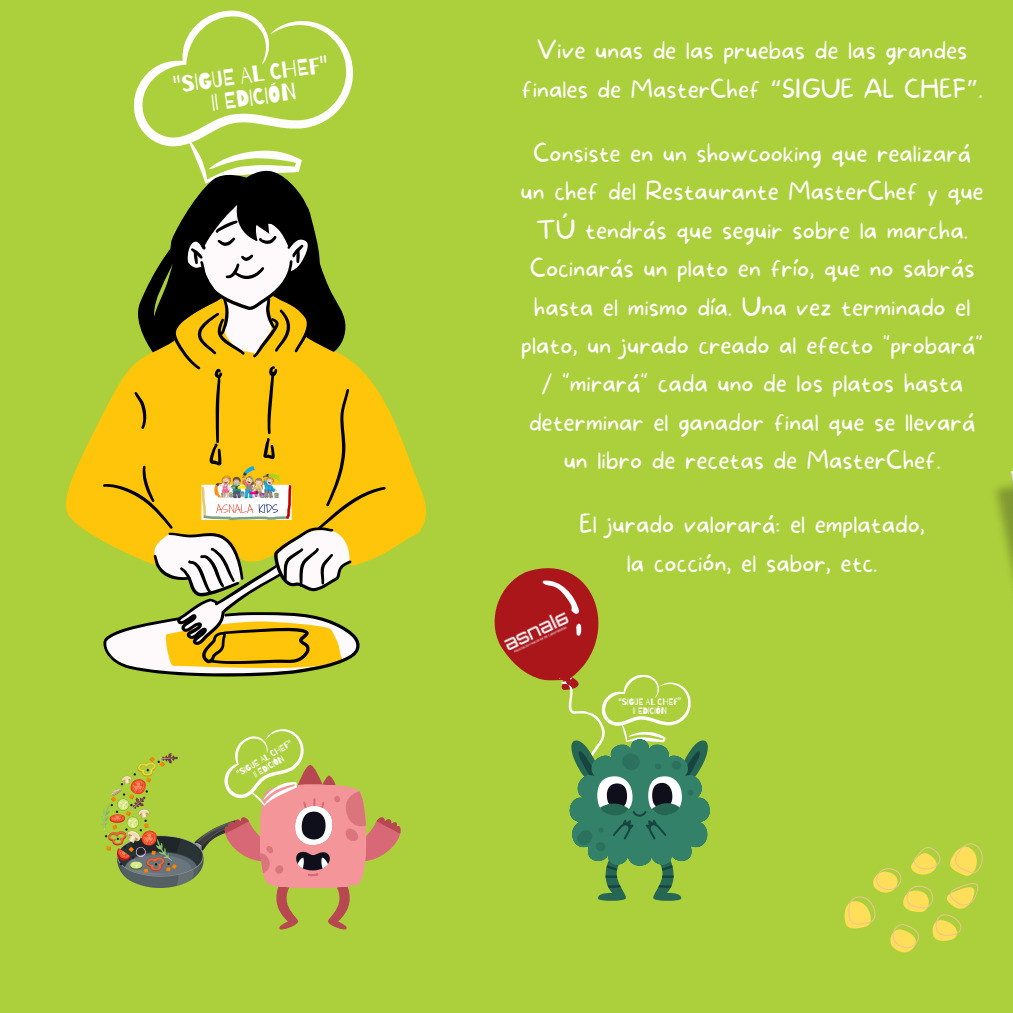
<style>
.page{position:relative;width:1013px;height:1013px;background:#fff}
.page>*{position:absolute;margin:0;border:0;box-sizing:border-box;transform-origin:0 0}
.t1{font:100 24.62px/38.5px "More Sugar";color:#fff;text-align:center}
.t2{font:23.12px "Barriecito";color:#fff}
.t3{font:9.25px/9.1px "Barriecito";color:#fff;text-align:center}
.s1{font-family:"Noto Sans Gurmukhi";font-weight:400}
</style>
<div class="page">
<div style="left:0;top:0;width:1012px;height:1012px;background:#acd03c"></div>
<svg style="left:844px;top:843px;width:139px;height:110px"></svg>
<img style="left:994px;top:471px;width:18px;height:106px">
<svg style="left:66px;top:405px;width:360px;height:148px;fill:#fec50b"></svg>
<svg style="left:103px;top:10px;width:283px;height:667px"></svg>
<img style="left:199px;top:461px;width:98px;height:64px">
<svg style="left:494px;top:568px;width:216px;height:333px"></svg>
<img style="left:101px;top:753px;width:108px;height:134px">
<svg style="left:209px;top:729px;width:192px;height:201px"></svg>
<h2 class="t2" style="left:171px;top:71px;width:158px;rotate:-8deg">"SIGUE AL CHEF"</h2>
<h2 class="t2" style="left:209px;top:89px;width:87px;rotate:-8deg">II EDICIÓN</h2>
<p class="t3" style="left:235px;top:770px;width:64px;rotate:-30deg">"SIGUE AL CHEF"<br>I EDICIÓN</p>
<h1 class="t1" style="left:521px;top:32px;width:462px">Vive unas de las pruebas de las grandes finales de MasterChef <span class="s1">“</span>SIGUE AL CHEF<span class="s1">”</span>.</h1>
<p class="t1" style="left:520px;top:134px;width:464px">Consiste en un showcooking que realizará un chef del Restaurante MasterChef y que TÚ tendrás que seguir sobre la marcha.<br>Cocinarás un plato en frío, que no sabrás hasta el mismo día. Una vez terminado el plato, un jurado creado al efecto "probará" / "mirará" cada uno de los platos hasta determinar el ganador final que se llevará un libro de recetas de MasterChef.</p>
<h2 class="t1" style="left:579px;top:506px;width:347px">El jurado valorará: el emplatado, la cocción, el sabor, etc.</h2>
<p class="t3" style="left:618px;top:696px;width:64px">"SIGUE AL CHEF"</p>
<p class="t3" style="left:633px;top:705px;width:36px">II EDICIÓN</p>
</div>
